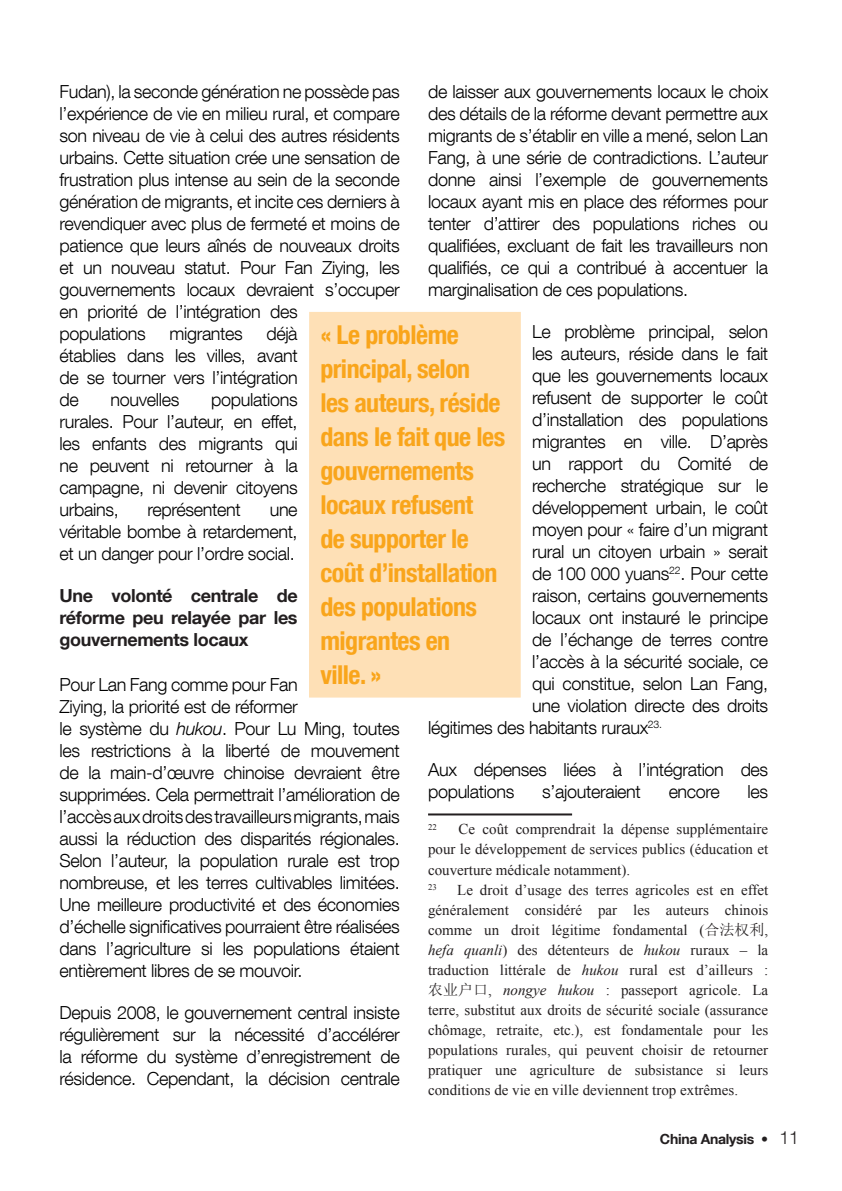
<style>
.page{position:relative;width:842px;height:1191px;background:#fff}
.page>*{position:absolute;margin:0;border:0;box-sizing:border-box;transform-origin:0 0}
.t1{font:700 condensed 26px/34px "Helvetica Neue LT Com";letter-spacing:-.02em;color:#f9a51b}
.Note_de_bas_de_page{font:300 18px/22px "Helvetica Neue LT Com";letter-spacing:-.02em;color:#000;text-align:justify}
.Sous-titre{font:700 18px/22px "Helvetica Neue LT Com";letter-spacing:-.02em;color:#231f20;text-align:justify}
.Note_de_bas_de_page-2{font:15px/20px "Times New Roman";color:#231f20;text-align:justify}
.t2{font:700 14px "Helvetica Neue LT Com";letter-spacing:-.02em;color:#231f20}
.Note_de_bas_de_page-3{font:8.6px "Times New Roman";color:#231f20}
.s1{font-style:italic}
.s2{font-family:"Sim Sun"}
.s3{font-weight:300;font-size:18px}
</style>
<div class="page">
<div style="left:309px;top:312px;width:212px;height:385px;background:#fee0b6"></div>
<hr style="left:428px;top:813px;width:144px;height:2px;background:#231f20">
<p class="Note_de_bas_de_page" style="left:60px;top:80px;width:342px;text-align:left">Fudan), la seconde génération ne possède pas l’expérience de vie en milieu rural, et compare son niveau de vie à celui des autres résidents urbains. Cette situation crée une sensation de frustration plus intense au sein de la seconde génération de migrants, et incite ces derniers à revendiquer avec plus de fermeté et moins de patience que leurs aînés de nouveaux droits et un nouveau statut. Pour Fan Ziying, les gouvernements locaux devraient s’occuper en priorité de l’intégration des<br>populations</p>
<p class="Note_de_bas_de_page" style="left:428px;top:80px;width:342px">de laisser aux gouvernements locaux le choix des détails de la réforme devant permettre aux migrants de s’établir en ville a mené, selon Lan Fang, à une série de contradictions. L’auteur donne ainsi l’exemple de gouvernements locaux ayant mis en place des réformes pour tenter d’attirer des populations riches ou qualifiées, excluant de fait les travailleurs non qualifiés, ce qui a contribué à accentuer la marginalisation de ces populations.</p>
<p class="Note_de_bas_de_page" style="left:532px;top:320px;width:238px">Le problème principal, selon</p>
<p class="Note_de_bas_de_page" style="left:532px;top:342px;width:238px">les auteurs, réside dans le fait</p>
<p class="Note_de_bas_de_page" style="left:532px;top:364px;width:238px">que les gouvernements locaux</p>
<p class="Note_de_bas_de_page" style="left:532px;top:386px;width:238px">refusent de supporter le coût</p>
<p class="Note_de_bas_de_page" style="left:532px;top:408px;width:238px">d’installation des populations</p>
<p class="Note_de_bas_de_page" style="left:532px;top:430px;width:238px">migrantes en ville. D’après</p>
<p class="Note_de_bas_de_page" style="left:532px;top:452px;width:238px">un rapport du Comité de</p>
<p class="Note_de_bas_de_page" style="left:532px;top:474px;width:238px">recherche stratégique sur le</p>
<p class="Note_de_bas_de_page" style="left:532px;top:496px;width:238px">développement urbain, le coût</p>
<p class="Note_de_bas_de_page" style="left:532px;top:518px;width:238px">moyen pour « faire d’un migrant</p>
<p class="Note_de_bas_de_page" style="left:532px;top:540px;width:238px">rural un citoyen urbain » serait</p>
<p class="Note_de_bas_de_page" style="left:532px;top:562px;width:238px">de 100 000 yuans<sup>22</sup>. Pour cette</p>
<p class="Note_de_bas_de_page" style="left:532px;top:584px;width:238px">raison, certains gouvernements</p>
<p class="Note_de_bas_de_page" style="left:532px;top:606px;width:238px">locaux ont instauré le principe</p>
<p class="Note_de_bas_de_page" style="left:532px;top:628px;width:238px">de l’échange de terres contre</p>
<p class="Note_de_bas_de_page" style="left:532px;top:650px;width:238px">l’accès à la sécurité sociale, ce</p>
<p class="Note_de_bas_de_page" style="left:532px;top:672px;width:238px">qui constitue, selon Lan Fang,</p>
<p class="Note_de_bas_de_page" style="left:532px;top:694px;width:238px">une violation directe des droits</p>
<p class="Note_de_bas_de_page" style="left:428px;top:716px;width:235px">légitimes des habitants ruraux<sup>23.</sup></p>
<p class="Note_de_bas_de_page" style="left:428px;top:758px;width:342px">Aux dépenses liées à l’intégration des populations</p>
<p class="t1" style="left:320px;top:318px;width:186px">« Le problème principal, selon les auteurs, réside dans le fait que les gouvernements locaux refusent<br>de supporter le coût d’installation des populations migrantes en<br>ville. »</p>
<p class="Note_de_bas_de_page" style="left:60px;top:322px;width:240px;text-indent:207px">déjà établies dans les villes, avant de se tourner vers l’intégration de</p>
<p class="Note_de_bas_de_page" style="left:169px;top:322px;width:75px">migrantes</p>
<p class="Note_de_bas_de_page" style="left:60px;top:388px;width:240px;text-indent:152px">populations rurales. Pour l’auteur, en effet, les enfants des migrants qui ne peuvent ni retourner à la campagne, ni devenir citoyens urbains,</p>
<p class="Note_de_bas_de_page" style="left:111px;top:388px;width:70px">nouvelles</p>
<p class="Note_de_bas_de_page" style="left:148px;top:498px;width:95px">représentent</p>
<p class="Note_de_bas_de_page" style="left:60px;top:498px;width:240px;text-indent:210px">une véritable bombe à retardement, et un danger pour l’ordre social.</p>
<p class="Sous-titre" style="left:60px;top:584px;width:240px">Une volonté centrale de réforme peu relayée par les gouvernements locaux</p>
<p class="Note_de_bas_de_page" style="left:60px;top:673px;width:342px;text-align:left">Pour Lan Fang comme pour Fan<br>Ziying, la priorité est de réformer<br>le système du <span class="s1">hukou</span>. Pour Lu Ming, toutes les restrictions à la liberté de mouvement de la main-d’œuvre chinoise devraient être supprimées. Cela permettrait l’amélioration de l’accès aux droits des travailleurs migrants, mais aussi la réduction des disparités régionales.<br>Selon l’auteur, la population rurale est trop nombreuse, et les terres cultivables limitées.<br>Une meilleure productivité et des économies d’échelle significatives pourraient être réalisées dans l’agriculture si les populations étaient entièrement libres de se mouvoir.</p>
<p class="Note_de_bas_de_page" style="left:60px;top:1001px;width:342px">Depuis 2008, le gouvernement central insiste régulièrement sur la nécessité d’accélérer la réforme du système d’enregistrement de résidence. Cependant, la décision centrale</p>
<p class="Note_de_bas_de_page" style="left:542px;top:780px;width:100px">s’ajouteraient</p>
<p class="Note_de_bas_de_page" style="left:669px;top:780px;width:53px">encore</p>
<p class="Note_de_bas_de_page" style="left:748px;top:780px;width:22px">les</p>
<p class="Note_de_bas_de_page-3" style="left:428px;top:821px;width:10px">22</p>
<p class="Note_de_bas_de_page-2" style="left:428px;top:819px;width:342px;text-indent:31px">Ce coût comprendrait la dépense supplémentaire pour le développement de services publics (éducation et couverture médicale notamment).</p>
<p class="Note_de_bas_de_page-3" style="left:428px;top:881px;width:10px">23</p>
<p class="Note_de_bas_de_page-2" style="left:428px;top:879px;width:342px;text-indent:29px">Le droit d’usage des terres agricoles est en effet généralement considéré par les auteurs chinois comme un droit légitime fondamental (<span class="s2">合法权利</span>, <span class="s1">hefa quanli</span>) des détenteurs de <span class="s1">hukou</span> ruraux – la traduction littérale de <span class="s1">hukou</span> rural est d’ailleurs :<span class="s2">农业户口</span>, <span class="s1">nongye hukou</span> : passeport agricole. La terre, substitut aux droits de sécurité sociale (assurance chômage, retraite, etc.), est fondamentale pour les populations rurales, qui peuvent choisir de retourner pratiquer une agriculture de subsistance si leurs conditions de vie en ville deviennent trop extrêmes.</p>
<p class="t2" style="left:660px;top:1130px;width:141px">China Analysis • <span class="s3">11</span></p>
</div>
